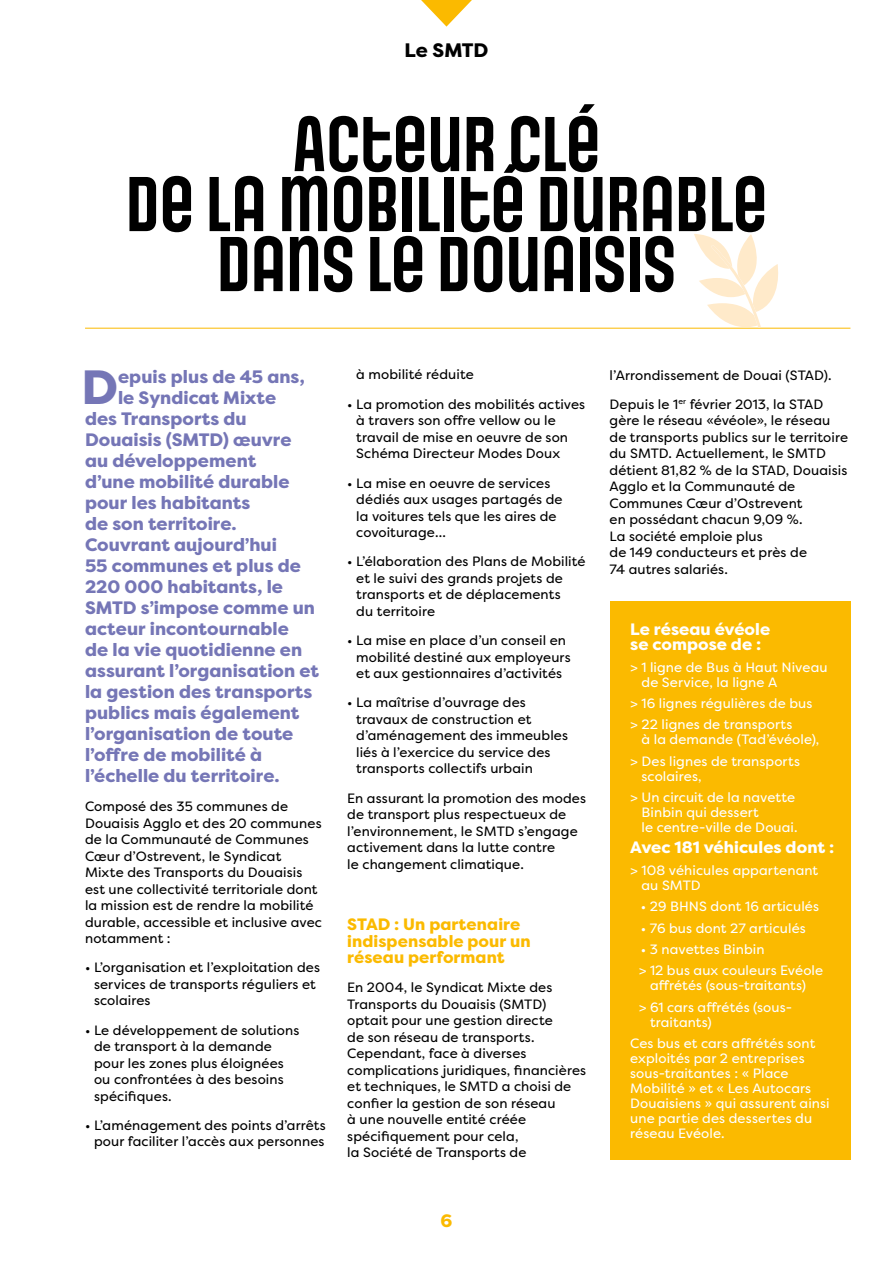
<style>
.page{position:relative;width:893px;height:1263px;background:#fff}
.page>*{position:absolute;margin:0;border:0;box-sizing:border-box;transform-origin:0 0}
.t1{font:700 75px/60px "Gala";color:#000;text-align:center}
.t2{font:800 48px "Filson Pro";color:#7576b6}
.t3{font:800 19.5px "Filson Pro";letter-spacing:-.01em;color:#000}
.t4{font:800 18px "Filson Pro";color:#7576b6}
.t5{font:800 18px "Filson Pro";color:#fbba00}
.t6{font:800 16.5px/16.5px "Filson Pro";letter-spacing:.005em;color:#fbba00}
.t7{font:800 16.5px/15px "Filson Pro";letter-spacing:.005em;color:#fff}
.t8{font:13.5px/16.5px "Filson Pro";letter-spacing:.01em;color:#000}
.t9{font:13.5px/15px "Filson Pro";letter-spacing:.01em;color:#fff}
</style>
<div class="page">
<div style="left:610px;top:601px;width:240px;height:559px;background:#fbba00"></div>
<svg style="left:421px;top:0;width:51px;height:27px"></svg>
<hr style="left:85px;top:328px;width:765px;height:1px;background:#fbba00">
<svg style="left:694px;top:234px;width:90px;height:94px"></svg>
<h3 class="t3" style="left:405px;top:38px;width:85px">Le SMTD</h3>
<h1 class="t1" style="left:126px;top:112px;width:643px">ACTEUR CLÉ<br>DE LA MOBILITÉ DURABLE<br>DANS LE DOUAISIS</h1>
<h2 class="t2" style="left:81px;top:357px;width:38px">D</h2>
<h3 class="t4" style="left:118px;top:365px;width:188px">epuis plus de 45 ans,</h3>
<h3 class="t4" style="left:118px;top:386px;width:160px">le Syndicat Mixte</h3>
<h3 class="t4" style="left:85px;top:407px;width:163px">des Transports du</h3>
<h3 class="t4" style="left:85px;top:428px;width:208px">Douaisis (SMTD) œuvre</h3>
<h3 class="t4" style="left:85px;top:449px;width:173px">au développement</h3>
<h3 class="t4" style="left:85px;top:470px;width:206px">d’une mobilité durable</h3>
<h3 class="t4" style="left:85px;top:491px;width:167px">pour les habitants</h3>
<h3 class="t4" style="left:85px;top:512px;width:153px">de son territoire.</h3>
<h3 class="t4" style="left:85px;top:533px;width:193px">Couvrant aujourd’hui</h3>
<h3 class="t4" style="left:85px;top:554px;width:217px">55 communes et plus de</h3>
<h3 class="t4" style="left:85px;top:575px;width:199px">220 000 habitants, le</h3>
<h3 class="t4" style="left:85px;top:596px;width:231px">SMTD s’impose comme un</h3>
<h3 class="t4" style="left:85px;top:617px;width:205px">acteur incontournable</h3>
<h3 class="t4" style="left:85px;top:638px;width:219px">de la vie quotidienne en</h3>
<h3 class="t4" style="left:85px;top:659px;width:235px">assurant l’organisation et</h3>
<h3 class="t4" style="left:85px;top:680px;width:229px">la gestion des transports</h3>
<h3 class="t4" style="left:85px;top:701px;width:216px">publics mais également</h3>
<h3 class="t4" style="left:85px;top:722px;width:210px">l’organisation de toute</h3>
<h3 class="t4" style="left:85px;top:743px;width:178px">l’offre de mobilité à</h3>
<h3 class="t4" style="left:85px;top:764px;width:196px">l’échelle du territoire.</h3>
<p class="t8" style="left:85px;top:798px;width:238px">Composé des 35 communes de<br>Douaisis Agglo et des 20 communes de la Communauté de Communes<br>Cœur d’Ostrevent, le Syndicat<br>Mixte des Transports du Douaisis est une collectivité territoriale dont la mission est de rendre la mobilité durable, accessible et inclusive avec notamment :</p>
<p class="t8" style="left:94px;top:959px;width:227px;text-indent:-9px">• L’organisation et l’exploitation des services de transports réguliers et scolaires</p>
<p class="t8" style="left:94px;top:1021px;width:207px;text-indent:-9px">• Le développement de solutions de transport à la demande pour les zones plus éloignées ou confrontées à des besoins spécifiques.</p>
<p class="t8" style="left:85px;top:1117px;width:242px;text-align:center">• L’aménagement des points d’arrêts pour faciliter l’accès aux personnes</p>
<p class="t8" style="left:356px;top:366px;width:119px">à mobilité réduite</p>
<p class="t8" style="left:356px;top:396px;width:230px;text-indent:-9px">• La promotion des mobilités actives à travers son offre vellow ou le travail de mise en oeuvre de son<br>Schéma Directeur Modes Doux</p>
<p class="t8" style="left:356px;top:474px;width:208px;text-indent:-9px">• La mise en oeuvre de services dédiés aux usages partagés de la voitures tels que les aires de covoiturage...</p>
<p class="t8" style="left:356px;top:553px;width:231px;text-indent:-9px">• L’élaboration des Plans de Mobilité et le suivi des grands projets de transports et de déplacements<br>du territoire</p>
<p class="t8" style="left:356px;top:632px;width:216px;text-indent:-9px">• La mise en place d’un conseil en mobilité destiné aux employeurs et aux gestionnaires d’activités</p>
<p class="t8" style="left:356px;top:694px;width:213px;text-indent:-9px">• La maîtrise d’ouvrage des travaux de construction et d’aménagement des immeubles liés à l’exercice du service des transports collectifs urbain</p>
<p class="t8" style="left:347px;top:789px;width:240px">En assurant la promotion des modes de transport plus respectueux de l’environnement, le SMTD s’engage activement dans la lutte contre<br>le changement climatique.</p>
<p class="t6" style="left:347px;top:916px;width:185px">STAD : Un partenaire indispensable pour un réseau performant</p>
<p class="t8" style="left:347px;top:979px;width:240px">En 2004, le Syndicat Mixte des<br>Transports du Douaisis (SMTD) optait pour une gestion directe<br>de son réseau de transports.<br>Cependant, face à diverses complications juridiques, financières et techniques, le SMTD a choisi de confier la gestion de son réseau<br>à une nouvelle entité créée spécifiquement pour cela,<br>la Société de Transports de</p>
<h3 class="t5" style="left:440px;top:1210px;width:14px">6</h3>
<p class="t8" style="left:609px;top:360px;width:224px;line-height:29.2px">l’Arrondissement de Douai (STAD).<br>Depuis le 1<sup>er</sup> février 2013, la STAD</p>
<p class="t8" style="left:609px;top:412px;width:240px">gère le réseau «évéole», le réseau de transports publics sur le territoire du SMTD. Actuellement, le SMTD détient 81,82 % de la STAD, Douaisis<br>Agglo et la Communauté de<br>Communes Cœur d’Ostrevent<br>en possédant chacun 9,09 %.<br>La société emploie plus<br>de 149 conducteurs et près de<br>74 autres salariés.</p>
<p class="t7" style="left:630px;top:622px;width:142px">Le réseau évéole se compose de :</p>
<p class="t9" style="left:641px;top:659px;width:188px;text-indent:-11px">&gt; 1 ligne de Bus à Haut Niveau de Service, la ligne A</p>
<p class="t9" style="left:630px;top:692px;width:184px;line-height:21.5px">&gt; 16 lignes régulières de bus &gt; 22 lignes de transports</p>
<p class="t9" style="left:630px;top:729px;width:191px;line-height:21.5px;text-indent:11px">à la demande (Tad’évéole), &gt; Des lignes de transports</p>
<p class="t9" style="left:630px;top:765px;width:167px;line-height:21.5px;text-indent:11px">scolaires,<br>&gt; Un circuit de la navette</p>
<p class="t9" style="left:641px;top:805px;width:158px">Binbin qui dessert<br>le centre-ville de Douai.</p>
<p class="t7" style="left:630px;top:840px;width:206px">Avec 181 véhicules dont :</p>
<p class="t9" style="left:641px;top:862px;width:178px;text-indent:-11px">&gt; 108 véhicules appartenant au SMTD</p>
<p class="t9" style="left:641px;top:899px;width:180px">• 29 BHNS dont 16 articulés</p>
<p class="t9" style="left:641px;top:920px;width:166px">• 76 bus dont 27 articulés</p>
<p class="t9" style="left:639px;top:938px;width:186px;line-height:21.5px">• 3 navettes Binbin<br>&gt; 12 bus aux couleurs Evéole</p>
<p class="t9" style="left:639px;top:975px;width:169px;line-height:21.5px;text-indent:11px">affrétés (sous-traitants) &gt; 61 cars affrétés (sous-</p>
<p class="t9" style="left:630px;top:1011px;width:187px;line-height:21.5px;text-indent:20px">traitants)<br>Ces bus et cars affrétés sont</p>
<p class="t9" style="left:630px;top:1051px;width:201px">exploités par 2 entreprises sous-traitantes : « Place<br>Mobilité » et « Les Autocars<br>Douaisiens » qui assurent ainsi une partie des dessertes du réseau Evéole.</p>
</div>
